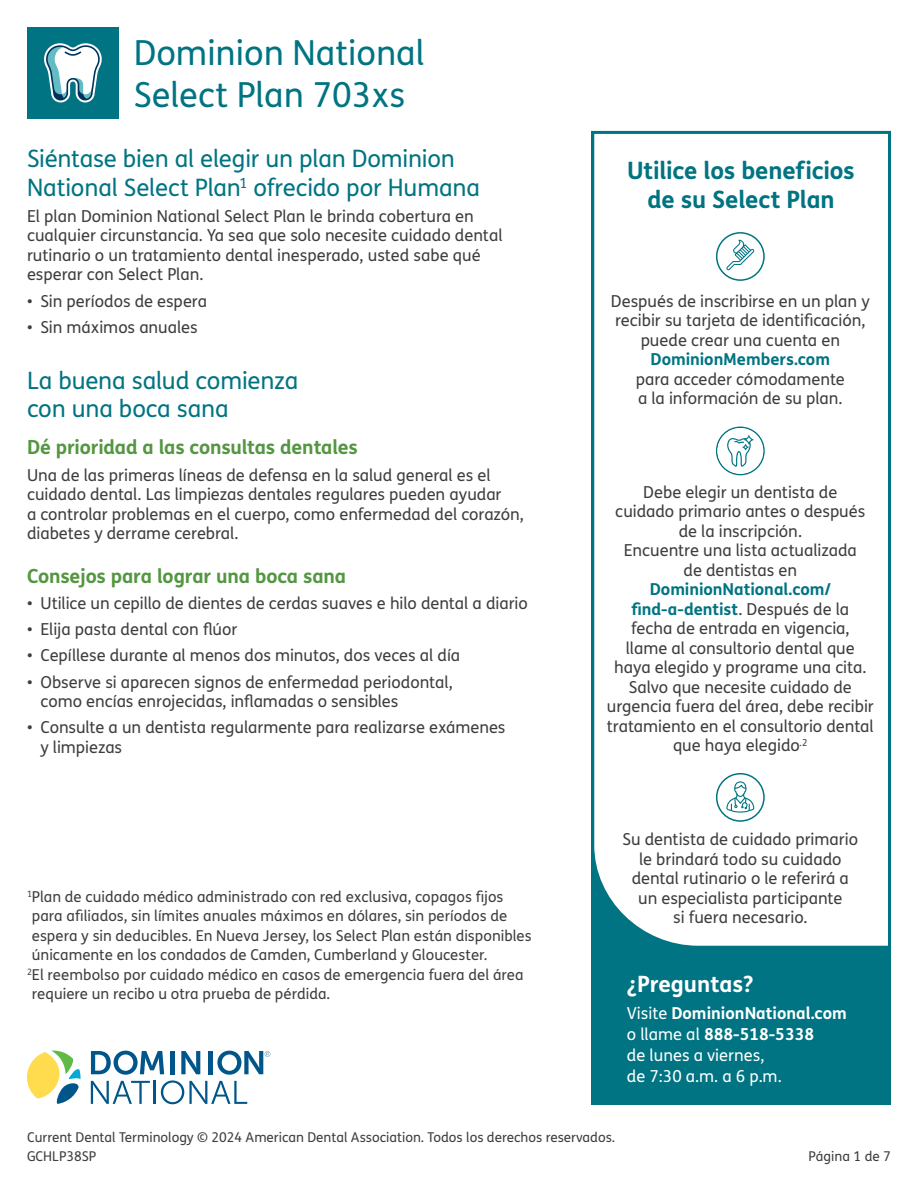
<style>
.page{position:relative;width:918px;height:1188px;background:#fff}
.page>*{position:absolute;margin:0;border:0;box-sizing:border-box;transform-origin:0 0}
.t1{font:34.5px/41.4px "FS Humana";color:#007482}
.Headline_24_27_Green{font:24px/28.8px "FS Humana";letter-spacing:-.01em;color:#007482}
.Headline_24_27_Green-2{font:700 24px/28.8px "FS Humana";letter-spacing:-.01em;color:#007482;text-align:center}
.t2{font:700 22.5px "FS Humana";color:#fff}
.Subhead_15_18_Dark_Green_in_LifeBlock{font:700 19.5px "FS Humana";letter-spacing:-.01em;color:#549641}
.Bulleted_Copy_8_5_12_Dark_Gray_Plum_Bull{font:16.5px/19.5px "FS Humana";letter-spacing:-.005em;color:#3e3e3f;text-align:center}
.Body_Copy_8_5_12_Dark_Gray{font:16.5px/19.5px "FS Humana";letter-spacing:-.005em;color:#3e3e3f}
.body{font:16.5px/19.5px "FS Humana";color:#3e3e3f}
.t3{font:16.5px/21px "FS Humana";color:#fff}
.Body_Copy_8_5_12_Dark_Gray-2{font:15px/19.5px "FS Humana";color:#3e3e3f}
.t4{font:13.5px "FS Humana";color:#3e3e3f}
.s1{font-weight:700;color:#007482}
.s2{font-weight:700}
</style>
<div class="page">
<div style="left:27px;top:27px;width:92px;height:92px;background:#007482"></div>
<svg style="left:44px;top:43px;width:58px;height:59px"></svg>
<div style="left:591px;top:131px;width:300px;height:973px;background:#007482"></div>
<div style="left:591px;top:130px;width:300px;height:816px;background:#fff"></div>
<div style="left:716px;top:773px;width:49px;height:49px;border:4px solid #007482;border-radius:50%"></div>
<div style="left:718px;top:775px;width:44px;height:45px;background:#fff;border-radius:50%"></div>
<div style="left:717px;top:774px;width:46px;height:46px;border:2px solid #fff;border-radius:50%"></div>
<svg style="left:726px;top:781px;width:28px;height:32px"></svg>
<div style="left:716px;top:427px;width:49px;height:48px;border:4px solid #007482;border-radius:50%"></div>
<div style="left:718px;top:429px;width:44px;height:44px;background:#fff;border-radius:50%"></div>
<div style="left:717px;top:428px;width:46px;height:46px;border:2px solid #fff;border-radius:50%"></div>
<svg style="left:727px;top:435px;width:27px;height:32px"></svg>
<div style="left:716px;top:232px;width:49px;height:49px;border:4px solid #007482;border-radius:50%"></div>
<div style="left:718px;top:234px;width:44px;height:45px;background:#fff;border-radius:50%"></div>
<div style="left:717px;top:234px;width:46px;height:45px;border:2px solid #fff;border-radius:50%"></div>
<svg style="left:726px;top:240px;width:28px;height:30px"></svg>
<svg style="left:27px;top:1051px;width:54px;height:53px"></svg>
<svg style="left:91px;top:1051px;width:179px;height:53px"></svg>
<h1 class="t1" style="left:134px;top:32px;width:292px">Dominion National<br>Select Plan 703xs</h1>
<p class="Headline_24_27_Green" style="left:27px;top:144px;width:454px">Siéntase bien al elegir un plan Dominion<br>National Select Plan<sup>1</sup> ofrecido por Humana</p>
<p class="body" style="left:27px;top:206px;width:477px">El plan Dominion National Select Plan le brinda cobertura en cualquier circunstancia. Ya sea que solo necesite cuidado dental rutinario o un tratamiento dental inesperado, usted sabe qué esperar con Select Plan.</p>
<p class="Bulleted_Copy_8_5_12_Dark_Gray_Plum_Bull" style="left:27px;top:291px;width:182px">• Sin períodos de espera</p>
<p class="Bulleted_Copy_8_5_12_Dark_Gray_Plum_Bull" style="left:27px;top:317px;width:172px">• Sin máximos anuales</p>
<p class="Headline_24_27_Green" style="left:27px;top:365px;width:273px">La buena salud comienza con una boca sana</p>
<p class="Subhead_15_18_Dark_Green_in_LifeBlock" style="left:27px;top:432px;width:332px">Dé prioridad a las consultas dentales</p>
<p class="Body_Copy_8_5_12_Dark_Gray" style="left:27px;top:465px;width:498px">Una de las primeras líneas de defensa en la salud general es el cuidado dental. Las limpiezas dentales regulares pueden ayudar<br>a controlar problemas en el cuerpo, como enfermedad del corazón, diabetes y derrame cerebral.</p>
<p class="Subhead_15_18_Dark_Green_in_LifeBlock" style="left:27px;top:561px;width:321px">Consejos para lograr una boca sana</p>
<p class="Bulleted_Copy_8_5_12_Dark_Gray_Plum_Bull" style="left:27px;top:593px;width:502px">• Utilice un cepillo de dientes de cerdas suaves e hilo dental a diario</p>
<p class="Bulleted_Copy_8_5_12_Dark_Gray_Plum_Bull" style="left:27px;top:619px;width:212px">• Elija pasta dental con flúor</p>
<p class="Bulleted_Copy_8_5_12_Dark_Gray_Plum_Bull" style="left:27px;top:646px;width:435px">• Cepíllese durante al menos dos minutos, dos veces al día</p>
<p class="Bulleted_Copy_8_5_12_Dark_Gray_Plum_Bull" style="left:40px;top:672px;width:414px;text-align:left;text-indent:-14px">• Observe si aparecen signos de enfermedad periodontal, como encías enrojecidas, inflamadas o sensibles</p>
<p class="Bulleted_Copy_8_5_12_Dark_Gray_Plum_Bull" style="left:40px;top:718px;width:467px;text-align:left;text-indent:-14px">• Consulte a un dentista regularmente para realizarse exámenes y limpiezas</p>
<p class="Body_Copy_8_5_12_Dark_Gray-2" style="left:32px;top:886px;width:501px;text-indent:-5px"><sup>1</sup>Plan de cuidado médico administrado con red exclusiva, copagos fijos para afiliados, sin límites anuales máximos en dólares, sin períodos de espera y sin deducibles. En Nueva Jersey, los Select Plan están disponibles únicamente en los condados de Camden, Cumberland y Gloucester.</p>
<p class="Body_Copy_8_5_12_Dark_Gray-2" style="left:32px;top:964px;width:493px;text-indent:-5px"><sup>2</sup>El reembolso por cuidado médico en casos de emergencia fuera del área requiere un recibo u otra prueba de pérdida.</p>
<p class="Headline_24_27_Green-2" style="left:627px;top:155px;width:229px">Utilice los beneficios de su Select Plan</p>
<p class="Bulleted_Copy_8_5_12_Dark_Gray_Plum_Bull" style="left:611px;top:291px;width:260px">Después de inscribirse en un plan y recibir su tarjeta de identificación, puede crear una cuenta en<br><span class="s1">DominionMembers.com<br></span>para acceder cómodamente<br>a la información de su plan.</p>
<p class="Bulleted_Copy_8_5_12_Dark_Gray_Plum_Bull" style="left:607px;top:482px;width:268px">Debe elegir un dentista de<br>cuidado primario antes o después de la inscripción.<br>Encuentre una lista actualizada<br>de dentistas en<br><span class="s1">DominionNational.com/ find-a-dentist</span>. Después de la<br>fecha de entrada en vigencia,<br>llame al consultorio dental que haya elegido y programe una cita.<br>Salvo que necesite cuidado de urgencia fuera del área, debe recibir tratamiento en el consultorio dental que haya elegido<sup>.2</sup></p>
<p class="Bulleted_Copy_8_5_12_Dark_Gray_Plum_Bull" style="left:623px;top:829px;width:237px">Su dentista de cuidado primario le brindará todo su cuidado dental rutinario o le referirá a un especialista participante<br>si fuera necesario.</p>
<p class="t2" style="left:627px;top:966px;width:128px">¿Preguntas?</p>
<p class="t3" style="left:627px;top:1003px;width:222px">Visite <span class="s2">DominionNational.com </span>o llame al <span class="s2">888-518-5338<br></span>de lunes a viernes,<br>de 7:30 a.m. a 6 p.m.</p>
<p class="t4" style="left:27px;top:1128px;width:590px">Current Dental Terminology © 2024 American Dental Association. Todos los derechos reservados.</p>
<p class="t4" style="left:27px;top:1147px;width:70px">GCHLP38SP</p>
<p class="t4" style="left:808px;top:1147px;width:84px">Página 1 de 7</p>
</div>
